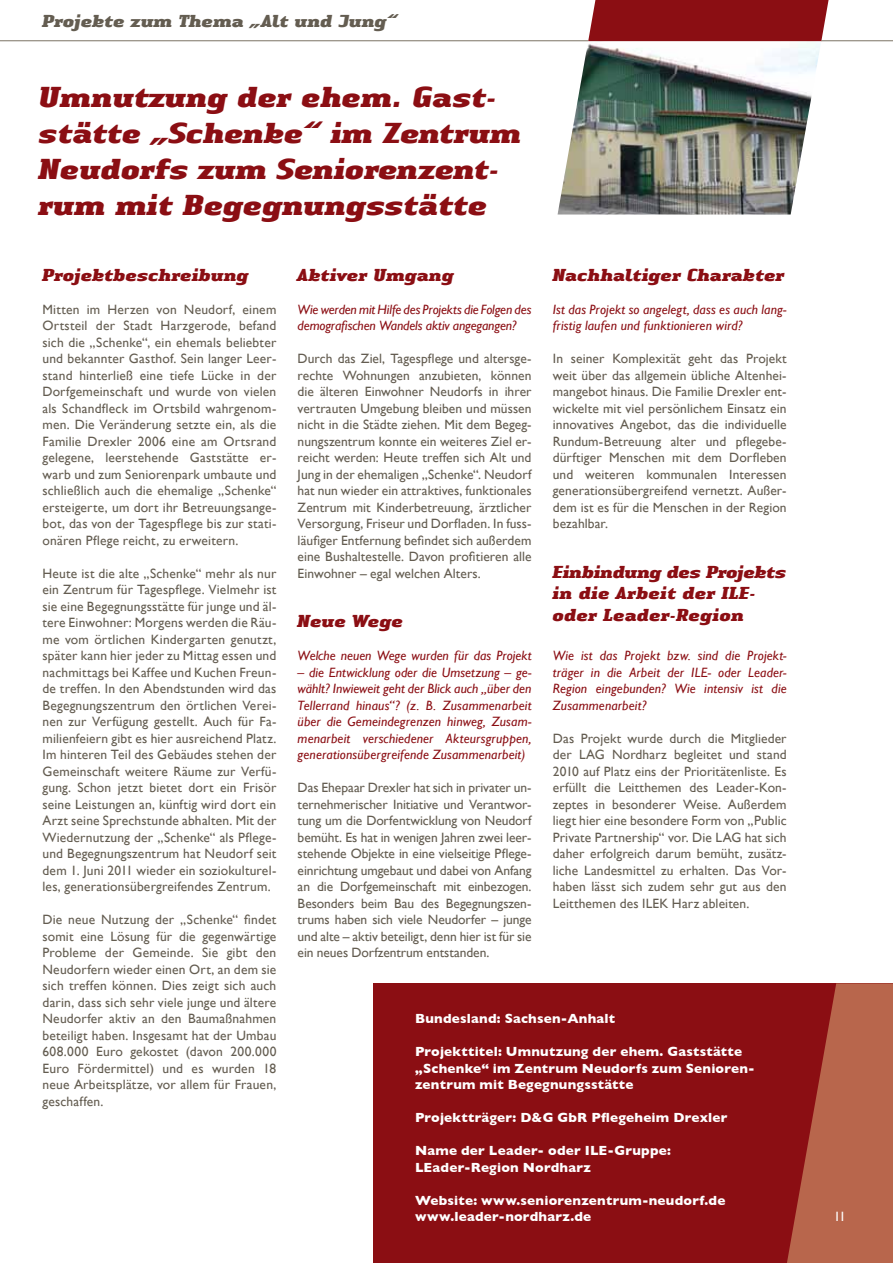
<style>
.page{position:relative;width:893px;height:1263px;background:#fff}
.page>*{position:absolute;margin:0;border:0;box-sizing:border-box;transform-origin:0 0}
.t1{font:italic 900 30px/36px "Authentic Serif Com";color:#8b0e13}
.t2{font:italic 900 18px/21.6px "Authentic Serif Com";color:#8b0e13}
.t3{font:italic 900 18px "Authentic Serif Com";color:#645d51}
.t4{font:13.5px/16.5px "Gill Sans";letter-spacing:.01em;color:#645d51;text-align:justify}
.t5{font:italic 13.5px/16.5px "Gill Sans";letter-spacing:.01em;color:#8b0e13;text-align:justify}
.t6{font:700 13.5px/16.5px "Gill Sans";letter-spacing:.015em;color:#fff}
.t7{font:italic 13.5px/16.5px "Gill Sans";letter-spacing:-.01em;color:#8b0e13}
.t8{font:13.5px "Gill Sans";color:#fff}
</style>
<div class="page">
<hr style="left:0;top:40px;width:893px;height:1px;background:#7b7264">
<img style="left:558px;top:40px;width:265px;height:174px">
<div style="left:588px;top:0;width:241px;height:41px;background:#8b0e13"></div>
<div style="left:373px;top:983px;width:520px;height:280px;background:#8b0e13"></div>
<svg style="left:787px;top:983px;width:106px;height:280px"></svg>
<h2 class="t3" style="left:43px;top:9px;width:357px">Projekte zum Thema „Alt und Jung“</h2>
<h1 class="t1" style="left:39px;top:78px;width:484px">Umnutzung der ehem. Gast&shy;stätte „Schenke“ im Zentrum<br>Neudorfs zum Seniorenzent&shy;rum mit Begegnungsstätte</h1>
<h2 class="t2" style="left:43px;top:263px;width:208px">Projektbeschreibung</h2>
<p class="t4" style="left:43px;top:301px;width:235px">Mitten im Herzen von Neudorf, einem Ortsteil der Stadt Harzgerode, befand sich die „Schenke“, ein ehemals beliebter und bekannter Gasthof. Sein langer Leer&shy;stand hinterließ eine tiefe Lücke in der Dorfgemeinschaft und wurde von vielen als Schandfleck im Ortsbild wahrgenom&shy;men. Die Veränderung setzte ein, als die Familie Drexler 2006 eine am Ortsrand gelegene, leerstehende Gaststätte er&shy;warb und zum Seniorenpark umbaute und schließlich auch die ehemalige „Schenke“ ersteigerte, um dort ihr Betreuungsange&shy;bot, das von der Tagespflege bis zur stati&shy;onären Pflege reicht, zu erweitern.</p>
<p class="t4" style="left:43px;top:565px;width:235px">Heute ist die alte „Schenke“ mehr als nur ein Zentrum für Tagespflege. Vielmehr ist sie eine Begegnungsstätte für junge und äl&shy;tere Einwohner: Morgens werden die Räu&shy;me vom örtlichen Kindergarten genutzt, später kann hier jeder zu Mittag essen und nachmittags bei Kaffee und Kuchen Freun&shy;de treffen. In den Abendstunden wird das Begegnungszentrum den örtlichen Verei&shy;nen zur Verfügung gestellt. Auch für Fa&shy;milienfeiern gibt es hier ausreichend Platz.<br>Im hinteren Teil des Gebäudes stehen der Gemeinschaft weitere Räume zur Verfü&shy;gung. Schon jetzt bietet dort ein Frisör seine Leistungen an, künftig wird dort ein Arzt seine Sprechstunde abhalten. Mit der Wiedernutzung der „Schenke“ als Pflege&shy;und Begegnungszentrum hat Neudorf seit dem 1. Juni 2011 wieder ein soziokulturel&shy;les, generationsübergreifendes Zentrum.</p>
<p class="t4" style="left:43px;top:911px;width:235px">Die neue Nutzung der „Schenke“ findet somit eine Lösung für die gegenwärtige Probleme der Gemeinde. Sie gibt den Neudorfern wieder einen Ort, an dem sie sich treffen können. Dies zeigt sich auch darin, dass sich sehr viele junge und ältere Neudorfer aktiv an den Baumaßnahmen beteiligt haben. Insgesamt hat der Umbau 608.000 Euro gekostet (davon 200.000<br>Euro Fördermittel) und es wurden 18 neue Arbeitsplätze, vor allem für Frauen, geschaffen.</p>
<h2 class="t2" style="left:298px;top:263px;width:158px">Aktiver Umgang</h2>
<p class="t7" style="left:298px;top:301px;width:235px">Wie werden mit Hilfe des Projekts die Folgen des demografischen Wandels aktiv angegangen?</p>
<p class="t4" style="left:298px;top:350px;width:235px">Durch das Ziel, Tagespflege und altersge&shy;rechte Wohnungen anzubieten, können die älteren Einwohner Neudorfs in ihrer vertrauten Umgebung bleiben und müssen nicht in die Städte ziehen. Mit dem Begeg&shy;nungszentrum konnte ein weiteres Ziel er&shy;reicht werden: Heute treffen sich Alt und Jung in der ehemaligen „Schenke“. Neudorf hat nun wieder ein attraktives, funktionales Zentrum mit Kinderbetreuung, ärztlicher Versorgung, Friseur und Dorfladen. In fuss&shy;läufiger Entfernung befindet sich außerdem eine Bushaltestelle. Davon profitieren alle Einwohner – egal welchen Alters.</p>
<h2 class="t2" style="left:298px;top:610px;width:107px">Neue Wege</h2>
<p class="t5" style="left:298px;top:647px;width:235px">Welche neuen Wege wurden für das Projekt</p>
<p class="t5" style="left:298px;top:664px;width:235px">– die Entwicklung oder die Umsetzung – ge&shy;wählt? Inwieweit geht der Blick auch „über den Tellerrand hinaus“? (z. B. Zusammenarbeit über die Gemeindegrenzen hinweg, Zusam&shy;menarbeit verschiedener Akteursgruppen, generationsübergreifende Zusammenarbeit)</p>
<p class="t4" style="left:298px;top:779px;width:235px">Das Ehepaar Drexler hat sich in privater un&shy;ternehmerischer Initiative und Verantwor&shy;tung um die Dorfentwicklung von Neudorf bemüht. Es hat in wenigen Jahren zwei leer&shy;stehende Objekte in eine vielseitige Pflege&shy;einrichtung umgebaut und dabei von Anfang an die Dorfgemeinschaft mit einbezogen.<br>Besonders beim Bau des Begegnungszen&shy;trums haben sich viele Neudorfer – junge und alte – aktiv beteiligt, denn hier ist für sie ein neues Dorfzentrum entstanden.</p>
<h2 class="t2" style="left:553px;top:263px;width:233px">Nachhaltiger Charakter</h2>
<p class="t5" style="left:553px;top:301px;width:235px">Ist das Projekt so angelegt, dass es auch lang&shy;fristig laufen und funktionieren wird?</p>
<p class="t4" style="left:553px;top:350px;width:235px">In seiner Komplexität geht das Projekt weit über das allgemein übliche Altenhei&shy;mangebot hinaus. Die Familie Drexler ent&shy;wickelte mit viel persönlichem Einsatz ein innovatives Angebot, das die individuelle Rundum-Betreuung alter und pflegebe&shy;dürftiger Menschen mit dem Dorfleben und weiteren kommunalen Interessen generationsübergreifend vernetzt. Außer&shy;dem ist es für die Menschen in der Region bezahlbar.</p>
<h2 class="t2" style="left:553px;top:561px;width:235px">Einbindung des Projekts in die Arbeit der ILE&shy;oder Leader-Region</h2>
<p class="t5" style="left:553px;top:647px;width:235px">Wie ist das Projekt bzw. sind die Projekt&shy;träger in die Arbeit der ILE- oder Leader-Region eingebunden? Wie intensiv ist die Zusammenarbeit?</p>
<p class="t4" style="left:553px;top:730px;width:235px">Das Projekt wurde durch die Mitglieder der LAG Nordharz begleitet und stand 2010 auf Platz eins der Prioritätenliste. Es erfüllt die Leitthemen des Leader-Kon&shy;zeptes in besonderer Weise. Außerdem liegt hier eine besondere Form von „Public Private Partnership“ vor. Die LAG hat sich daher erfolgreich darum bemüht, zusätz&shy;liche Landesmittel zu erhalten. Das Vor&shy;haben lässt sich zudem sehr gut aus den Leitthemen des ILEK Harz ableiten.</p>
<p class="t6" style="left:415px;top:1010px;width:202px">Bundesland: Sachsen-Anhalt</p>
<p class="t6" style="left:415px;top:1043px;width:341px">Projekttitel: Umnutzung der ehem. Gaststätte „Schenke“ im Zentrum Neudorfs zum Senioren&shy;zentrum mit Begegnungsstätte</p>
<p class="t6" style="left:415px;top:1109px;width:314px">Projektträger: D&amp;G GbR Pflegeheim Drexler</p>
<p class="t6" style="left:415px;top:1142px;width:257px">Name der Leader- oder ILE-Gruppe:<br>LEader-Region Nordharz</p>
<p class="t6" style="left:415px;top:1192px;width:312px">Website: www.seniorenzentrum-neudorf.de www.leader-nordharz.de</p>
<p class="t8" style="left:834px;top:1209px;width:14px">11</p>
</div>
